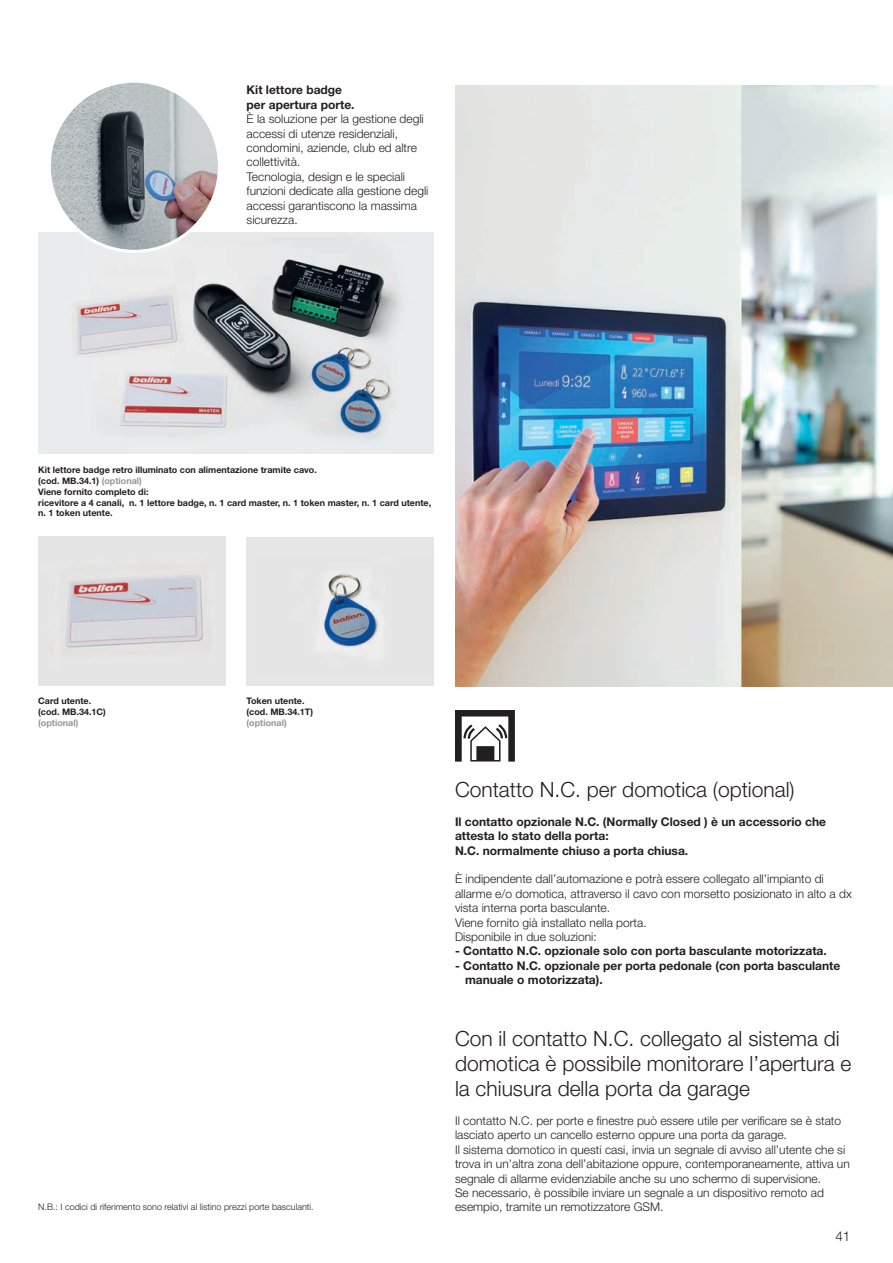
<style>
.page{position:relative;width:893px;height:1263px;background:#fff}
.page>*{position:absolute;margin:0;border:0;box-sizing:border-box;transform-origin:0 0}
.t1{font:300 21px/25.2px "Helvetica Neue";color:#231f20}
.t2{font:300 13.5px "Helvetica Neue";color:#231f20}
.t3{font:300 12px/14.4px "Helvetica Neue";color:#231f20}
.t4{font:700 12px/14.4px "Helvetica Neue";color:#231f20}
.t5{font:700 9px/10.8px "Helvetica Neue";color:#231f20}
.t6{font:300 9px "Helvetica Neue";color:#231f20}
.t7{font:700 9px "Helvetica Neue";color:#939598}
.s1{color:#939598}
</style>
<div class="page">
<svg style="left:455px;top:710px;width:60px;height:52px"></svg>
<img style="left:455px;top:139px;width:438px;height:548px">
<img style="left:38px;top:233px;width:396px;height:221px">
<img style="left:38px;top:537px;width:187px;height:149px">
<div style="left:247px;top:537px;width:187px;height:149px;background:#e7e6e7"></div>
<img style="left:323px;top:574px;width:58px;height:73px">
<img style="left:49px;top:81px;width:170px;height:170px;border-radius:85px">
<p class="t4" style="left:247px;top:83px;width:97px">Kit lettore badge</p>
<p class="t4" style="left:247px;top:97px;width:110px">per apertura porte.</p>
<p class="t3" style="left:247px;top:111px;width:179px">È la soluzione per la gestione degli accessi di utenze residenziali, condomini, aziende, club ed altre collettività.</p>
<p class="t3" style="left:247px;top:169px;width:183px">Tecnologia, design e le speciali funzioni dedicate alla gestione degli accessi garantiscono la massima sicurezza.</p>
<p class="t5" style="left:38px;top:464px;width:280px">Kit lettore badge retro illuminato con alimentazione tramite cavo.</p>
<p class="t5" style="left:38px;top:475px;width:105px">(cod. MB.34.1) <span class="s1">(optional)</span></p>
<p class="t5" style="left:38px;top:486px;width:112px">Viene fornito completo di:</p>
<p class="t5" style="left:38px;top:497px;width:394px">ricevitore a 4 canali, n. 1 lettore badge, n. 1 card master, n. 1 token master, n. 1 card utente, n. 1 token utente.</p>
<p class="t5" style="left:38px;top:696px;width:55px">Card utente.</p>
<p class="t5" style="left:38px;top:706px;width:69px">(cod. MB.34.1C)</p>
<p class="t7" style="left:38px;top:717px;width:42px">(optional)</p>
<p class="t5" style="left:247px;top:696px;width:60px">Token utente.</p>
<p class="t5" style="left:247px;top:706px;width:68px">(cod. MB.34.1T)</p>
<p class="t7" style="left:247px;top:717px;width:42px">(optional)</p>
<p class="t6" style="left:38px;top:1201px;width:277px">N.B.: I codici di riferimento sono relativi al listino prezzi porte basculanti.</p>
<p class="t1" style="left:455px;top:776px;width:341px">Contatto N.C. per domotica (optional)</p>
<p class="t4" style="left:455px;top:814px;width:373px">Il contatto opzionale N.C. (Normally Closed ) è un accessorio che attesta lo stato della porta:</p>
<p class="t4" style="left:455px;top:843px;width:235px">N.C. normalmente chiuso a porta chiusa.</p>
<p class="t3" style="left:455px;top:871px;width:398px">È indipendente dall’automazione e potrà essere collegato all’impianto di allarme e/o domotica, attraverso il cavo con morsetto posizionato in alto a dx vista interna porta basculante.</p>
<p class="t3" style="left:455px;top:915px;width:193px">Viene fornito già installato nella porta.</p>
<p class="t3" style="left:455px;top:929px;width:143px">Disponibile in due soluzioni:</p>
<p class="t4" style="left:455px;top:943px;width:373px">- Contatto N.C. opzionale solo con porta basculante motorizzata.</p>
<p class="t4" style="left:455px;top:958px;width:387px">- Contatto N.C. opzionale per porta pedonale (con porta basculante</p>
<p class="t4" style="left:465px;top:972px;width:139px">manuale o motorizzata).</p>
<p class="t1" style="left:455px;top:1025px;width:398px">Con il contatto N.C. collegato al sistema di domotica è possibile monitorare l’apertura e la chiusura della porta da garage</p>
<p class="t3" style="left:455px;top:1113px;width:388px">Il contatto N.C. per porte e finestre può essere utile per verificare se è stato lasciato aperto un cancello esterno oppure una porta da garage.</p>
<p class="t3" style="left:455px;top:1142px;width:396px">Il sistema domotico in questi casi, invia un segnale di avviso all’utente che si trova in un’altra zona dell’abitazione oppure, contemporaneamente, attiva un segnale di allarme evidenziabile anche su uno schermo di supervisione.</p>
<p class="t3" style="left:455px;top:1185px;width:370px">Se necessario, è possibile inviare un segnale a un dispositivo remoto ad esempio, tramite un remotizzatore GSM.</p>
<p class="t2" style="left:836px;top:1227px;width:16px">41</p>
</div>
